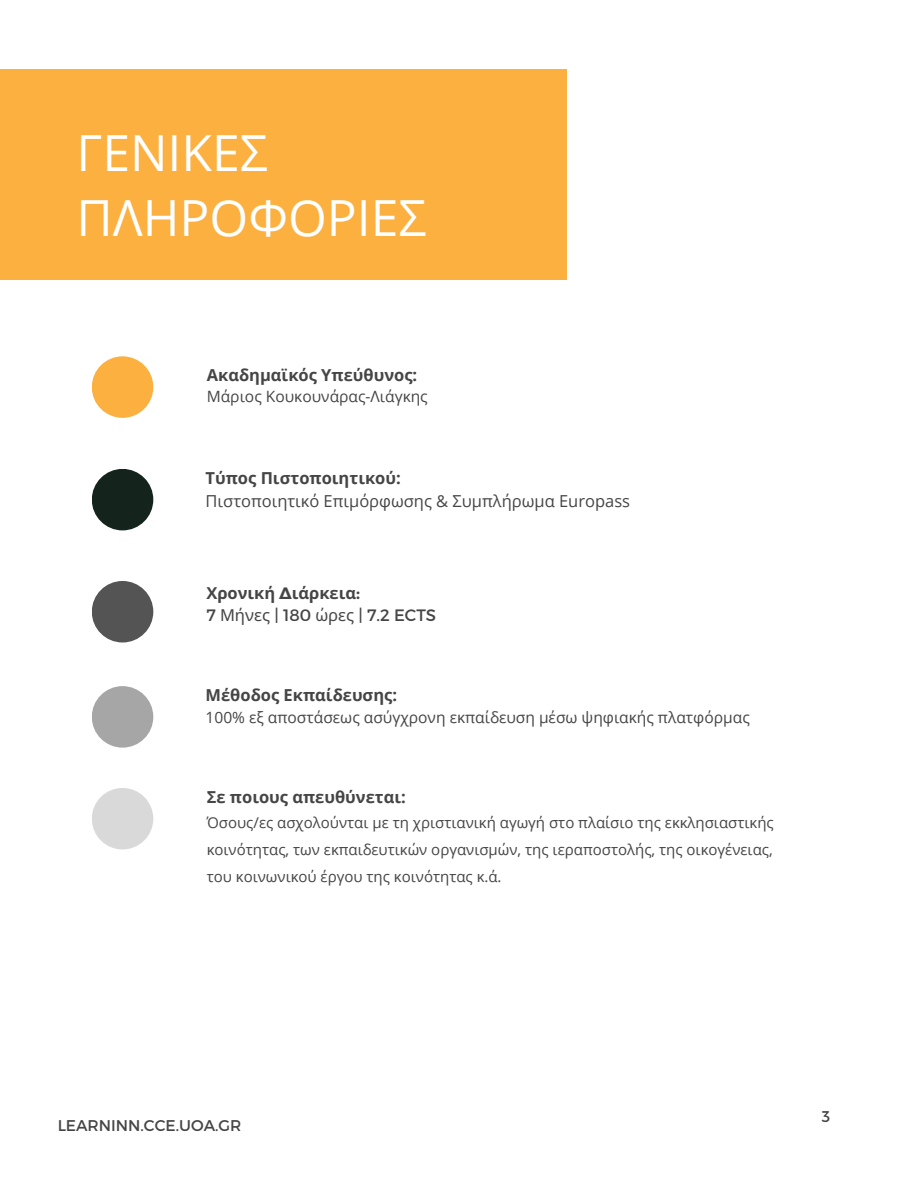
<style>
.page{position:relative;width:918px;height:1188px;background:#fff}
.page>*{position:absolute;margin:0;border:0;box-sizing:border-box;transform-origin:0 0}
.t1{font:49.8px/65.2px "Open Sans";color:#fff}
.t2{font:700 16.5px "Open Sans";color:#454545}
.t3{font:16.5px "Open Sans";color:#454545}
.t4{font:16.5px "Montserrat";color:#454545}
.t5{font:700 16.5px "Noto Sans";color:#454545}
.t6{font:15.6px "Open Sans";color:#454545}
.t7{font:15.6px "Montserrat";color:#454545}
.t8{font:15px/27px "Open Sans";color:#454545;text-align:justify}
.s1{font-family:"Montserrat"}
.s2{font-family:"Noto Sans"}
</style>
<div class="page">
<div style="left:0;top:70px;width:566px;height:209px;background:#fbb040"></div>
<div style="left:92px;top:356px;width:61px;height:62px;background:#fbb040;border-radius:50%"></div>
<div style="left:92px;top:469px;width:61px;height:61px;background:#14241c;border-radius:50%"></div>
<div style="left:92px;top:581px;width:61px;height:62px;background:#545454;border-radius:50%"></div>
<div style="left:92px;top:686px;width:61px;height:62px;background:#a6a6a6;border-radius:50%"></div>
<div style="left:92px;top:788px;width:61px;height:61px;background:#d9d9d9;border-radius:50%"></div>
<h1 class="t1" style="left:76px;top:119px;width:352px">ΓΕΝΙΚΕΣ<br>ΠΛΗΡΟΦΟΡΙΕΣ</h1>
<p class="t2" style="left:207px;top:363px;width:212px">Ακαδημαϊκός Υπεύθυνος:</p>
<p class="t6" style="left:207px;top:386px;width:223px">Μάριος Κουκουνάρας-Λιάγκης</p>
<p class="t2" style="left:206px;top:467px;width:197px">Τύπος Πιστοποιητικού:</p>
<p class="t3" style="left:206px;top:489px;width:426px">Πιστοποιητικό Επιμόρφωσης &amp; Συμπλήρωμα Europass</p>
<p class="t5" style="left:206px;top:581px;width:155px">Χρονική <span class="s1">Δ</span>ιάρκεια<span class="s1">:</span></p>
<p class="t4" style="left:206px;top:605px;width:231px">7 <span class="s2">Μήνες</span> | 180 <span class="s2">ώρες</span> | 7.2 ECTS</p>
<p class="t2" style="left:206px;top:684px;width:193px">Μέθοδος Εκπαίδευσης:</p>
<p class="t6" style="left:206px;top:706px;width:546px">100% εξ αποστάσεως ασύγχρονη εκπαίδευση μέσω ψηφιακής πλατφόρμας</p>
<p class="t2" style="left:207px;top:786px;width:201px">Σε ποιους απευθύνεται:</p>
<p class="t8" style="left:207px;top:809px;width:569px">Όσους/ες ασχολούνται με τη χριστιανική αγωγή στο πλαίσιο της εκκλησιαστικής κοινότητας, των εκπαιδευτικών οργανισμών, της ιεραποστολής, της οικογένειας, του κοινωνικού έργου της κοινότητας κ.ά.</p>
<p class="t7" style="left:58px;top:1115px;width:185px">LEARNINN.CCE.UOA.GR</p>
<p class="t7" style="left:822px;top:1106px;width:10px">3</p>
</div>
